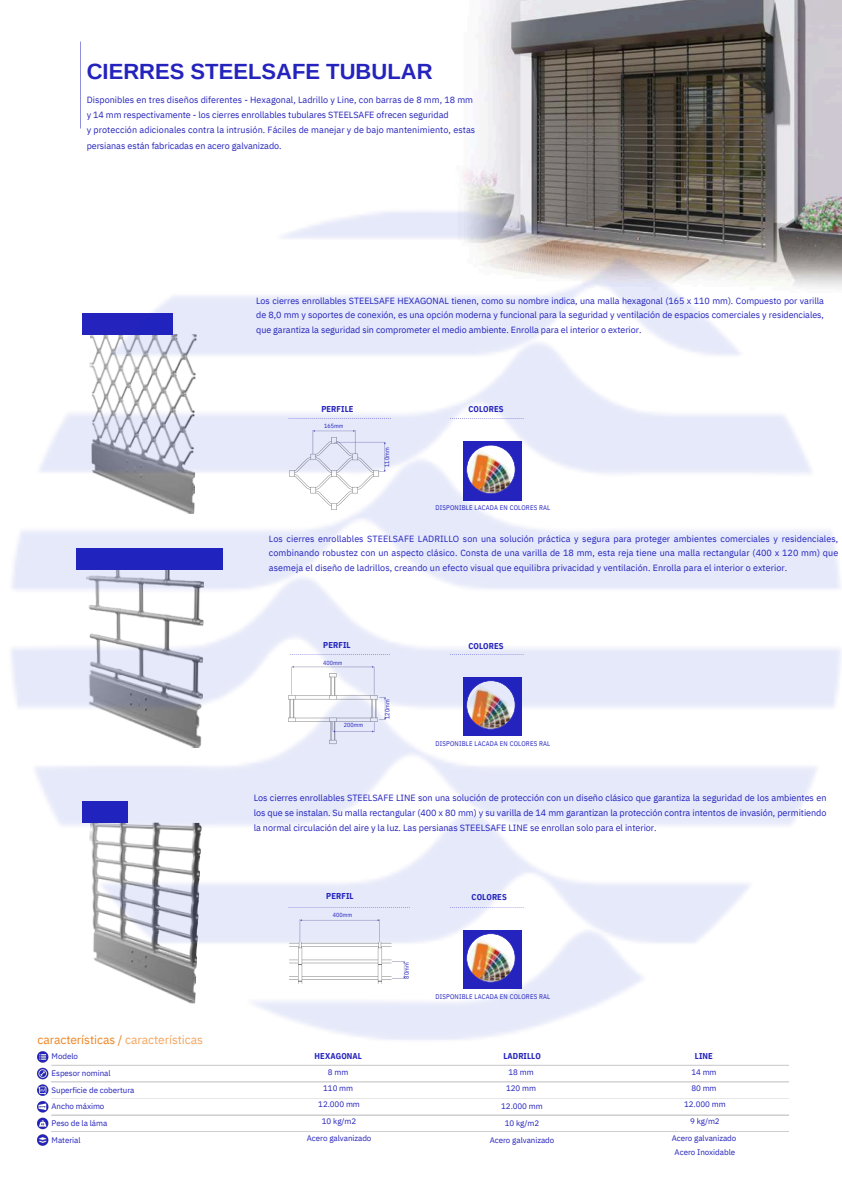
<style>
.page{position:relative;width:842px;height:1191px;background:#fff}
.page>*{position:absolute;margin:0;border:0;box-sizing:border-box;transform-origin:0 0}
.t1{font:700 22px "Arimo";color:#2523bd}
.t2{font:12px "IBM Plex Sans";letter-spacing:-.005em;color:#ee8421}
.t3{font:9px/14.7px "IBM Plex Sans";letter-spacing:-.005em;color:#2523bd;text-align:justify}
.t4{font:700 8.5px "IBM Plex Sans Cond";letter-spacing:.01em;color:#2523bd}
.t5{font:8px/16.3px "IBM Plex Sans";letter-spacing:-.005em;color:#2523bd;text-align:center}
.t6{font:6.8px "IBM Plex Sans Cond";letter-spacing:.03em;color:#2523bd}
.t7{font:6px "IBM Plex Sans Cond";letter-spacing:.01em;color:#2523bd}
.s1{color:#f4a55f}
</style>
<div class="page">
<img style="left:11px;top:0;width:831px;height:1146px">
<p class="t1" style="left:87px;top:59px;width:347px">CIERRES STEELSAFE TUBULAR</p>
<h2 class="t3" style="left:87px;top:92px;width:390px;text-align:left">Disponibles en tres diseños diferentes - Hexagonal, Ladrillo y Line, con barras de 8 mm, 18 mm y 14 mm respectivamente - los cierres enrollables tubulares STEELSAFE ofrecen seguridad<br>y protección adicionales contra la intrusión. Fáciles de manejar y de bajo mantenimiento, estas</h2>
<p class="t3" style="left:87px;top:138px;width:196px">persianas están fabricadas en acero galvanizado.</p>
<h4 class="t3" style="left:256px;top:293px;width:569px">Los cierres enrollables STEELSAFE HEXAGONAL tienen, como su nombre indica, una malla hexagonal (165 x 110 mm). Compuesto por varilla de 8,0 mm y soportes de conexión, es una opción moderna y funcional para la seguridad y ventilación de espacios comerciales y residenciales, que garantiza la seguridad sin comprometer el medio ambiente. Enrolla para el interior o exterior.</h4>
<p class="t4" style="left:321px;top:403px;width:34px">PERFILE</p>
<p class="t7" style="left:324px;top:422px;width:21px">165mm</p>
<p class="t7" style="left:383px;top:467px;width:21px;rotate:-90deg">110mm</p>
<p class="t4" style="left:468px;top:403px;width:37px">COLORES</p>
<h4 class="t6" style="left:435px;top:503px;width:116px">DISPONIBLE LACADA EN COLORES RAL</h4>
<p class="t3" style="left:269px;top:530px;width:571px">Los cierres enrollables STEELSAFE LADRILLO son una solución práctica y segura para proteger ambientes comerciales y residenciales, combinando robustez con un aspecto clásico. Consta de una varilla de 18 mm, esta reja tiene una malla rectangular (400 x 120 mm) que asemeja el diseño de ladrillos, creando un efecto visual que equilibra privacidad y ventilación. Enrolla para el interior o exterior.</p>
<h4 class="t4" style="left:323px;top:638px;width:29px">PERFIL</h4>
<h2 class="t7" style="left:323px;top:658px;width:21px">400mm</h2>
<h4 class="t7" style="left:344px;top:721px;width:21px">200mm</h4>
<p class="t7" style="left:383px;top:718px;width:21px;rotate:-90deg">120mm</p>
<p class="t4" style="left:468px;top:640px;width:37px">COLORES</p>
<p class="t6" style="left:435px;top:739px;width:116px">DISPONIBLE LACADA EN COLORES RAL</p>
<h4 class="t3" style="left:254px;top:790px;width:574px">Los cierres enrollables STEELSAFE LINE son una solución de protección con un diseño clásico que garantiza la seguridad de los ambientes en los que se instalan. Su malla rectangular (400 x 80 mm) y su varilla de 14 mm garantizan la protección contra intentos de invasión, permitiendo la normal circulación del aire y la luz. Las persianas STEELSAFE LINE se enrollan solo para el interior.</h4>
<p class="t2" style="left:37px;top:1031px;width:167px">características / <span class="s1">características</span></p>
<p class="t5" style="left:52px;top:1047px;width:84px;line-height:16.7px;text-align:left">Modelo<br>Espesor nominal<br>Superficie de cobertura<br>Ancho máximo<br>Peso de la láma<br>Material</p>
<p class="t4" style="left:326px;top:890px;width:29px">PERFIL</p>
<h5 class="t7" style="left:333px;top:910px;width:21px">400mm</h5>
<h5 class="t4" style="left:315px;top:1049px;width:49px">HEXAGONAL</h5>
<p class="t7" style="left:403px;top:978px;width:18px;rotate:-90deg">80mm</p>
<h4 class="t4" style="left:472px;top:890px;width:37px">COLORES</h4>
<p class="t6" style="left:435px;top:991px;width:116px">DISPONIBLE LACADA EN COLORES RAL</p>
<p class="t4" style="left:503px;top:1049px;width:39px">LADRILLO</p>
<p class="t4" style="left:695px;top:1050px;width:19px">LINE</p>
<p class="t5" style="left:307px;top:1064px;width:66px">8 mm<br>110 mm<br>12.000 mm<br>10 kg/m2<br>Acero galvanizado</p>
<h2 class="t5" style="left:506px;top:1064px;width:32px;line-height:16px;text-align:left">18 mm<br>120 mm</h2>
<h2 class="t5" style="left:490px;top:1097px;width:66px;line-height:17px">12.000 mm<br>10 kg/m2<br>Acero galvanizado</h2>
<p class="t5" style="left:672px;top:1064px;width:66px">14 mm<br>80 mm<br>12.000 mm<br>9 kg/m2<br>Acero galvanizado</p>
<p class="t5" style="left:675px;top:1143px;width:62px">Acero Inoxidable</p>
</div>
